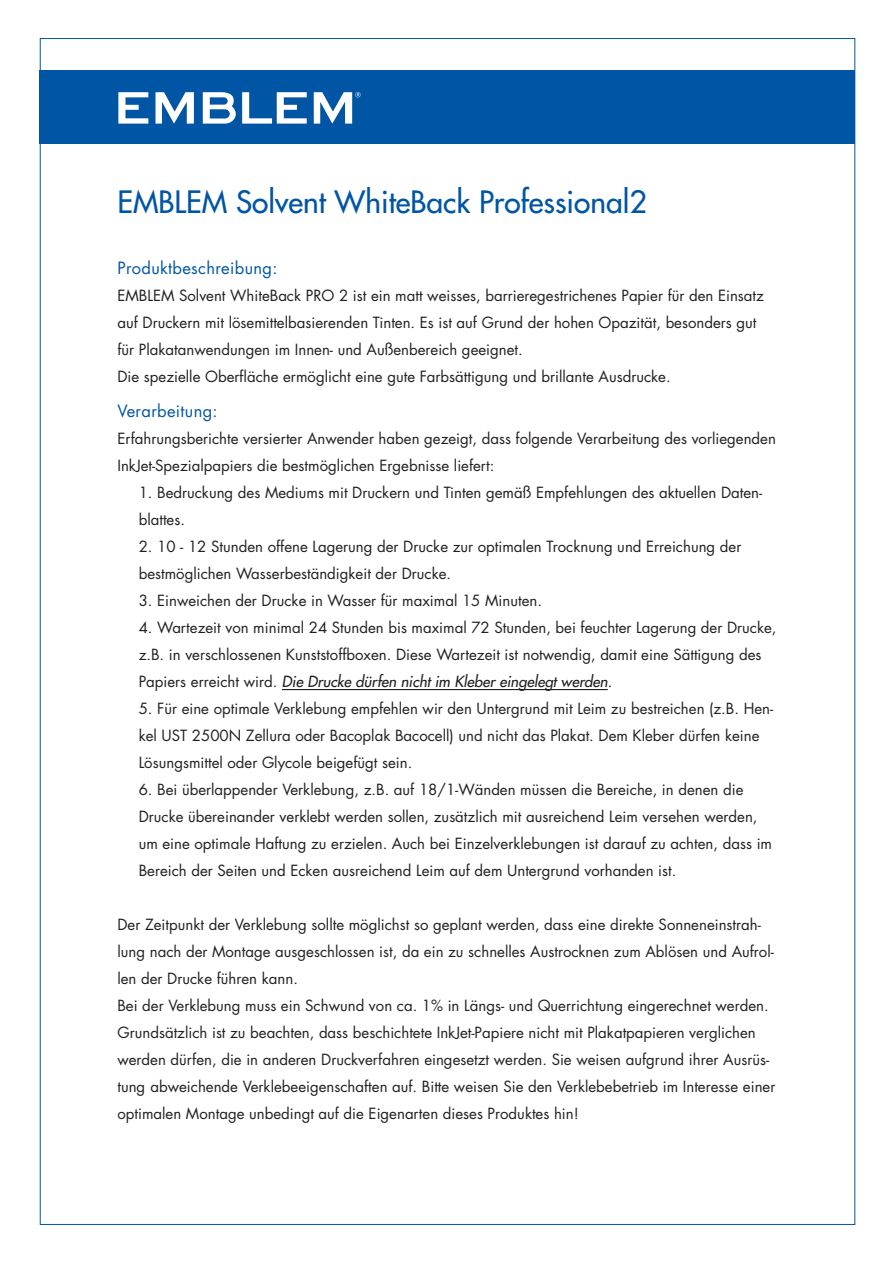
<style>
.page{position:relative;width:893px;height:1263px;background:#fff}
.page>*{position:absolute;margin:0;border:0;box-sizing:border-box;transform-origin:0 0}
.t1{font:30px "Futura";color:#0155a5}
.t2{font:16.5px "Futura";letter-spacing:.02em;color:#0155a5}
.t3{font:15px/27px "Futura";color:#231f20}
.s1{font-style:italic}
</style>
<div class="page">
<div style="left:39px;top:70px;width:816px;height:74px;background:#0155a5"></div>
<svg style="left:118px;top:92px;width:30px;height:32px"></svg>
<svg style="left:156px;top:92px;width:38px;height:32px"></svg>
<svg style="left:203px;top:92px;width:104px;height:32px"></svg>
<svg style="left:314px;top:92px;width:46px;height:32px"></svg>
<hr style="left:282px;top:689px;width:326px;height:1px;background:#231f20">
<h1 class="t1" style="left:117px;top:182px;width:531px">EMBLEM Solvent WhiteBack Professional2</h1>
<p class="t2" style="left:117px;top:256px;width:162px">Produktbeschreibung:</p>
<p class="t3" style="left:117px;top:281px;width:648px">EMBLEM Solvent WhiteBack PRO 2 ist ein matt weisses, barrieregestrichenes Papier für den Einsatz auf Druckern mit lösemittelbasierenden Tinten. Es ist auf Grund der hohen Opazität, besonders gut für Plakatanwendungen im Innen- und Außenbereich geeignet.<br>Die spezielle Oberfläche ermöglicht eine gute Farbsättigung und brillante Ausdrucke.</p>
<p class="t2" style="left:117px;top:400px;width:102px">Verarbeitung:</p>
<p class="t3" style="left:117px;top:425px;width:660px">Erfahrungsberichte versierter Anwender haben gezeigt, dass folgende Verarbeitung des vorliegenden<br>InkJet-Spezialpapiers die bestmöglichen Ergebnisse liefert:</p>
<p class="t3" style="left:139px;top:479px;width:625px">1. Bedruckung des Mediums mit Druckern und Tinten gemäß Empfehlungen des aktuellen Daten&shy;blattes.</p>
<p class="t3" style="left:139px;top:533px;width:604px">2. 10 - 12 Stunden offene Lagerung der Drucke zur optimalen Trocknung und Erreichung der bestmöglichen Wasserbeständigkeit der Drucke.</p>
<p class="t3" style="left:139px;top:587px;width:405px">3. Einweichen der Drucke in Wasser für maximal 15 Minuten.</p>
<p class="t3" style="left:139px;top:614px;width:639px">4. Wartezeit von minimal 24 Stunden bis maximal 72 Stunden, bei feuchter Lagerung der Drucke, z.B. in verschlossenen Kunststoffboxen. Diese Wartezeit ist notwendig, damit eine Sättigung des<br>Papiers erreicht wird. <span class="s1">Die Drucke dürfen nicht im Kleber eingelegt werden.</span></p>
<p class="t3" style="left:139px;top:695px;width:636px">5. Für eine optimale Verklebung empfehlen wir den Untergrund mit Leim zu bestreichen (z.B. Hen&shy;kel UST 2500N Zellura oder Bacoplak Bacocell) und nicht das Plakat. Dem Kleber dürfen keine<br>Lösungsmittel oder Glycole beigefügt sein.</p>
<p class="t3" style="left:139px;top:776px;width:635px">6. Bei überlappender Verklebung, z.B. auf 18/1-Wänden müssen die Bereiche, in denen die Drucke übereinander verklebt werden sollen, zusätzlich mit ausreichend Leim versehen werden, um eine optimale Haftung zu erzielen. Auch bei Einzelverklebungen ist darauf zu achten, dass im Bereich der Seiten und Ecken ausreichend Leim auf dem Untergrund vorhanden ist.</p>
<p class="t3" style="left:117px;top:911px;width:659px">Der Zeitpunkt der Verklebung sollte möglichst so geplant werden, dass eine direkte Sonneneinstrah&shy;lung nach der Montage ausgeschlossen ist, da ein zu schnelles Austrocknen zum Ablösen und Aufrol&shy;len der Drucke führen kann.<br>Bei der Verklebung muss ein Schwund von ca. 1% in Längs- und Querrichtung eingerechnet werden.<br>Grundsätzlich ist zu beachten, dass beschichtete InkJet-Papiere nicht mit Plakatpapieren verglichen werden dürfen, die in anderen Druckverfahren eingesetzt werden. Sie weisen aufgrund ihrer Ausrüs&shy;tung abweichende Verklebeeigenschaften auf. Bitte weisen Sie den Verklebebetrieb im Interesse einer optimalen Montage unbedingt auf die Eigenarten dieses Produktes hin!</p>
</div>
